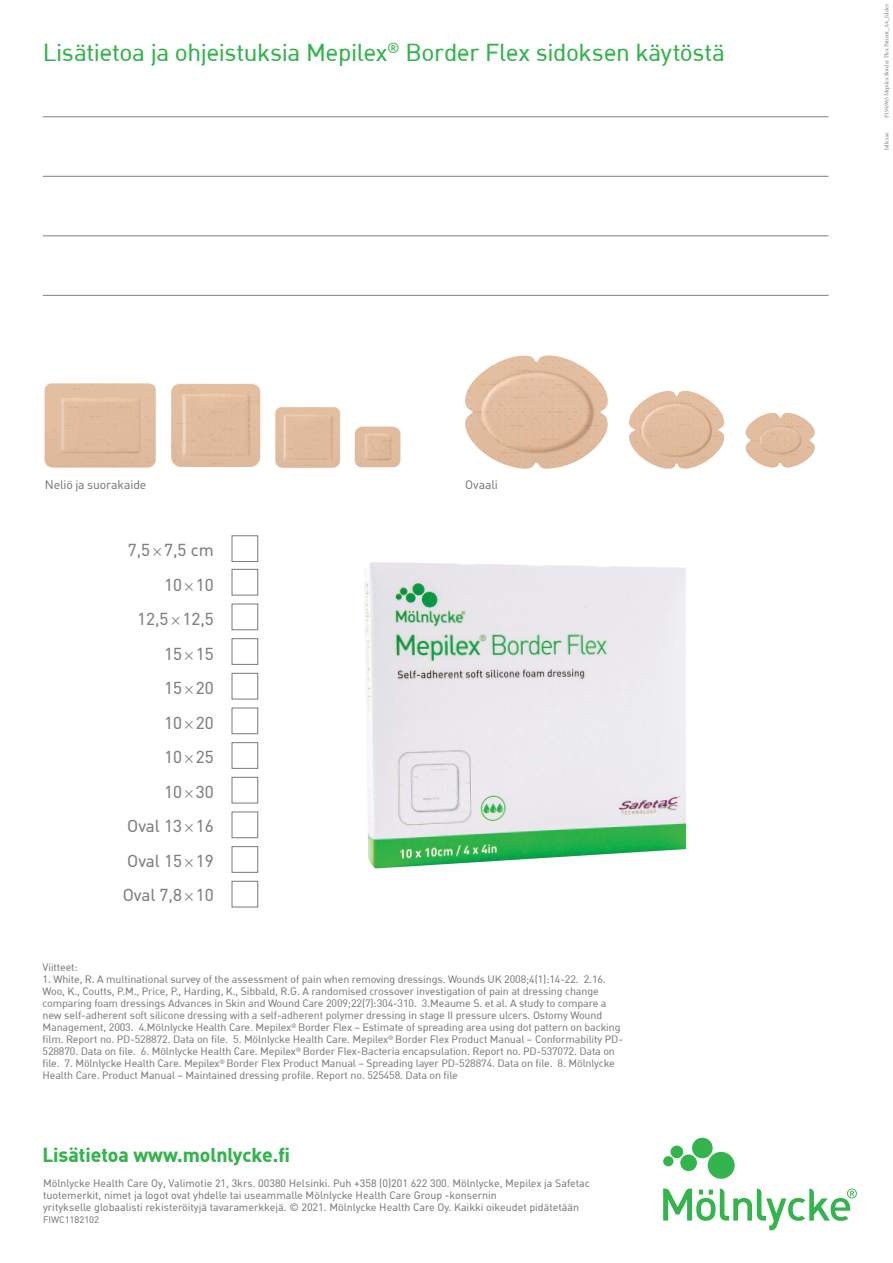
<style>
.page{position:relative;width:893px;height:1263px;background:#fff}
.page>*{position:absolute;margin:0;border:0;box-sizing:border-box;transform-origin:0 0}
.Text_15_18{font:24px "Molnlycke Din";letter-spacing:-.015em;color:#34b44d}
.t1{font:700 19.5px "Molnlycke Din";color:#34b44d}
.t2{font:16.8px "MHC Din";color:#807f83}
.Text_20_24{font:12px "MHC Din";letter-spacing:-.01em;color:#807f83}
._6_175{font:10.5px/12px "Molnlycke Din";letter-spacing:-.01em;color:#807f83}
._6_175-2{font:10.5px/12px "MHC Din";color:#807f83}
._6_175-3{font:9.3px "MHC Din";color:#807f83}
._6_175-4{font:6px "Minion Pro";letter-spacing:-.01em;color:#807f83}
.s1{font-family:"Minion Pro"}
</style>
<div class="page">
<img style="left:629px;top:391px;width:95px;height:78px">
<img style="left:465px;top:355px;width:143px;height:114px">
<img style="left:745px;top:413px;width:70px;height:54px">
<img style="left:275px;top:407px;width:66px;height:61px">
<img style="left:171px;top:383px;width:90px;height:84px">
<img style="left:44px;top:383px;width:112px;height:85px">
<img style="left:354px;top:426px;width:47px;height:42px">
<svg style="left:663px;top:1138px;width:194px;height:92px"></svg>
<div style="left:231px;top:535px;width:27px;height:27px;background:#fff;border:1px solid #807f83"></div>
<div style="left:231px;top:569px;width:27px;height:27px;background:#fff;border:1px solid #807f83"></div>
<div style="left:231px;top:603px;width:27px;height:27px;background:#fff;border:1px solid #807f83"></div>
<div style="left:231px;top:638px;width:27px;height:27px;background:#fff;border:1px solid #807f83"></div>
<div style="left:231px;top:673px;width:27px;height:27px;background:#fff;border:1px solid #807f83"></div>
<div style="left:231px;top:707px;width:27px;height:27px;background:#fff;border:1px solid #807f83"></div>
<div style="left:231px;top:742px;width:27px;height:27px;background:#fff;border:1px solid #807f83"></div>
<div style="left:231px;top:777px;width:27px;height:26px;background:#fff;border:1px solid #807f83"></div>
<div style="left:231px;top:811px;width:27px;height:27px;background:#fff;border:1px solid #807f83"></div>
<div style="left:231px;top:846px;width:27px;height:27px;background:#fff;border:1px solid #807f83"></div>
<div style="left:231px;top:881px;width:27px;height:26px;background:#fff;border:1px solid #807f83"></div>
<hr style="left:43px;top:116px;width:786px;height:1px;background:#807f83">
<hr style="left:43px;top:176px;width:786px;height:1px;background:#807f83">
<hr style="left:43px;top:236px;width:786px;height:1px;background:#807f83">
<hr style="left:43px;top:295px;width:786px;height:1px;background:#807f83">
<img style="left:364px;top:562px;width:322px;height:306px">
<p class="Text_15_18" style="left:43px;top:38px;width:684px">Lisätietoa ja ohjeistuksia Mepilex<sup>®</sup> Border Flex sidoksen käytöstä</p>
<p class="Text_20_24" style="left:45px;top:478px;width:103px">Neliö ja suorakaide</p>
<p class="Text_20_24" style="left:465px;top:478px;width:34px">Ovaali</p>
<p class="t2" style="left:128px;top:540px;width:88px">7,5<span class="s1">×</span>7,5 cm</p>
<p class="t2" style="left:164px;top:575px;width:51px">10<span class="s1">×</span>10</p>
<p class="t2" style="left:137px;top:609px;width:78px">12,5<span class="s1">×</span>12,5</p>
<p class="t2" style="left:164px;top:644px;width:51px">15<span class="s1">×</span>15</p>
<p class="t2" style="left:164px;top:678px;width:51px">15<span class="s1">×</span>20</p>
<p class="t2" style="left:164px;top:713px;width:51px">10<span class="s1">×</span>20</p>
<p class="t2" style="left:164px;top:747px;width:51px">10<span class="s1">×</span>25</p>
<p class="t2" style="left:164px;top:782px;width:51px">10<span class="s1">×</span>30</p>
<p class="t2" style="left:127px;top:816px;width:88px">Oval 13<span class="s1">×</span>16</p>
<p class="t2" style="left:127px;top:851px;width:88px">Oval 15<span class="s1">×</span>19</p>
<p class="t2" style="left:123px;top:885px;width:93px">Oval 7,8<span class="s1">×</span>10</p>
<p class="_6_175" style="left:43px;top:962px;width:37px">Viitteet:</p>
<p class="_6_175" style="left:43px;top:974px;width:582px">1. White, R. A multinational survey of the assessment of pain when removing dressings. Wounds UK 2008;4(1):14-22. 2.16.<br>Woo, K., Coutts, P.M., Price, P., Harding, K., Sibbald, R.G. A randomised crossover investigation of pain at dressing change comparing foam dressings Advances in Skin and Wound Care 2009;22(7):304-310. 3.Meaume S. et al. A study to compare a new self-adherent soft silicone dressing with a self-adherent polymer dressing in stage II pressure ulcers. Ostomy Wound Management, 2003. 4.Mölnlycke Health Care. Mepilex<sup>®</sup> Border Flex – Estimate of spreading area using dot pattern on backing film. Report no. PD-528872. Data on file. 5. Mölnlycke Health Care. Mepilex<sup>®</sup> Border Flex Product Manual – Conformability PD-528870. Data on file. 6. Mölnlycke Health Care. Mepilex<sup>®</sup> Border Flex-Bacteria encapsulation. Report no. PD-537072. Data on file. 7. Mölnlycke Health Care. Mepilex<sup>®</sup> Border Flex Product Manual – Spreading layer PD-528874. Data on file. 8. Mölnlycke Health Care. Product Manual – Maintained dressing profile. Report no. 525458. Data on file</p>
<p class="t1" style="left:43px;top:1143px;width:249px">Lisätietoa www.molnlycke.fi</p>
<p class="_6_175-2" style="left:43px;top:1177px;width:548px">Mölnlycke Health Care Oy, Valimotie 21, 3krs. 00380 Helsinki. Puh +358 (0)201 622 300. Mölnlycke, Mepilex ja Safetac tuotemerkit, nimet ja logot ovat yhdelle tai useammalle Mölnlycke Health Care Group -konsernin</p>
<p class="_6_175-2" style="left:43px;top:1201px;width:537px">yritykselle globaalisti rekisteröityjä tavaramerkkejä. © 2021. Mölnlycke Health Care Oy. Kaikki oikeudet pidätetään</p>
<p class="_6_175-3" style="left:43px;top:1214px;width:58px">FIWC1182102</p>
<p class="_6_175-4" style="left:882px;top:118px;width:115px;rotate:-90deg">P194965 Mepilex Border Flex Patient_A4_folder</p>
<p class="_6_175-4" style="left:882px;top:150px;width:20px;rotate:-90deg">billes.se</p>
</div>
